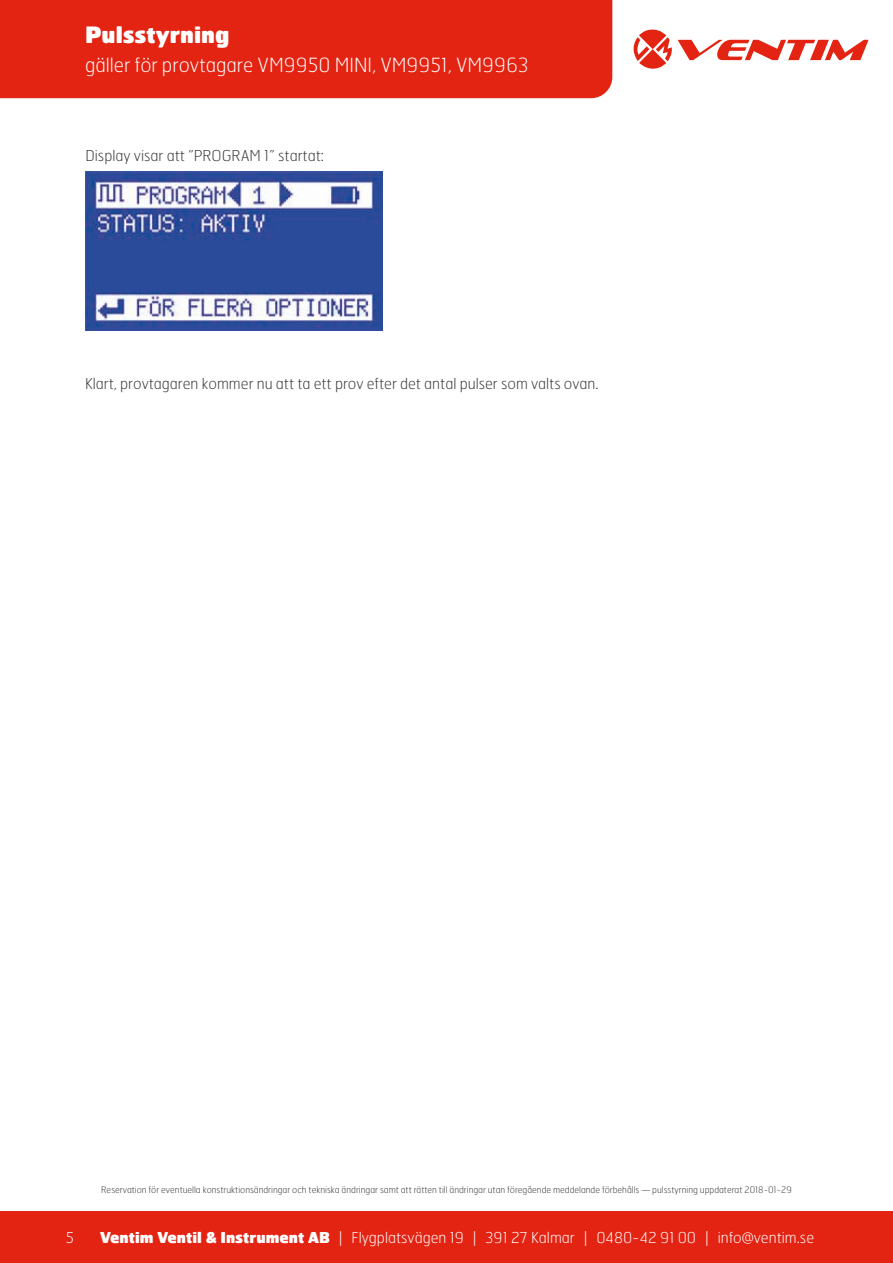
<style>
.page{position:relative;width:893px;height:1263px;background:#fff}
.page>*{position:absolute;margin:0;border:0;box-sizing:border-box;transform-origin:0 0}
.t1{font:900 22.5px "Hermes FB";color:#fff}
.t2{font:100 19.5px "Hermes FB";color:#fff}
.t3{font:100 15px "Hermes FB";color:#373736}
.t4{font:100 15px "Hermes FB";color:#fff}
.t5{font:100 9px "Hermes FB";color:#373736}
.s1{font-weight:900}
</style>
<div class="page">
<div style="left:0;top:1212px;width:893px;height:51px;background:#e42413"></div>
<div style="left:0;top:0;width:612px;height:98px;background:#e42413"></div>
<svg style="left:634px;top:30px;width:38px;height:39px"></svg>
<svg style="left:678px;top:40px;width:190px;height:20px"></svg>
<img style="left:85px;top:171px;width:298px;height:160px">
<h1 class="t1" style="left:85px;top:20px;width:146px">Pulsstyrning</h1>
<h2 class="t2" style="left:85px;top:52px;width:445px">gäller för provtagare VM9950 MINI, VM9951, VM9963</h2>
<h3 class="t3" style="left:85px;top:146px;width:240px">Display visar att ”PROGRAM 1” startat:</h3>
<h3 class="t3" style="left:85px;top:374px;width:515px">Klart, provtagaren kommer nu att ta ett prov efter det antal pulser som valts ovan.</h3>
<h3 class="t4" style="left:66px;top:1228px;width:10px">5</h3>
<p class="t5" style="left:101px;top:1184px;width:692px">Reservation för eventuella konstruktionsändringar och tekniska ändringar samt att rätten till ändringar utan föregående meddelande förbehålls — pulsstyrning uppdaterat 2018-01-29</p>
<h3 class="t4" style="left:100px;top:1228px;width:716px"><span class="s1">Ventim Ventil &amp; Instrument AB</span> | Flygplatsvägen 19 | 391 27 Kalmar | 0480-42 91 00 | info@ventim.se</h3>
</div>
